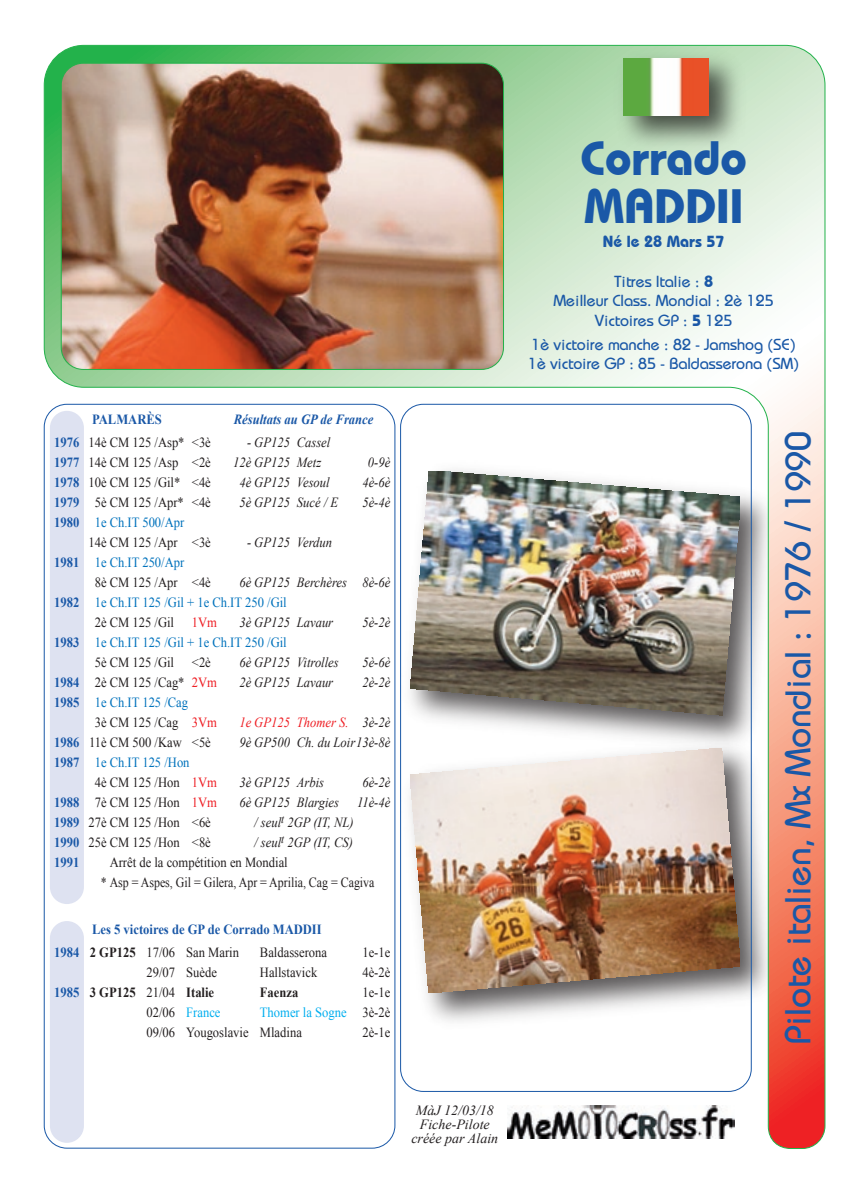
<style>
.page{position:relative;width:842px;height:1191px;background:#fff}
.page>*{position:absolute;margin:0;border:0;box-sizing:border-box;transform-origin:0 0}
.t1{font:700 48px/48px "Bauhaus IT Cby BT";color:#1a58a7}
.t2{font:36px "Bauhaus";color:#1a58a7}
.t3{font:16px/19.2px "Bauhaus";color:#1a58a7;text-align:center}
.t4{font:700 16px "Bauhaus IT Cby BT";color:#1a58a7}
.t5{font:14px/20px "Times New Roman";color:#231f20;scale:.9 1}
.t6{font:italic 14px "Times New Roman";color:#231f20;scale:.9 1}
.t7{font:14px/20px "Times New Roman";color:#0072bc;scale:.9 1}
.t8{font:700 14px/20px "Times New Roman";color:#1a58a7;text-align:justify;scale:.9 1}
.t9{font:14px "Times New Roman";color:#231f20;scale:.85 1}
.t10{font:italic 14px/14px "Times New Roman";color:#231f20;text-align:center}
.t11{font:700 14px "Times New Roman";color:#231f20;scale:.9 1}
.t12{font:italic 700 14px "Times New Roman";color:#1a58a7;scale:.9 1}
.t13{font:italic 14px "Times New Roman";color:#ee1d23;scale:.9 1}
.t14{font:14px "Times New Roman";color:#00aeef;scale:.9 1}
.t15{font:14px "Times New Roman";color:#ee1d23;scale:.9 1}
.s1{color:#ee1d23}
.s2{color:#231f20}
.s3{font-weight:700}
.s4{font-weight:400}
.s5{color:#00aeef}
.s6{font-family:"Bauhaus IT Cby BT";font-weight:700}
</style>
<div class="page">
<img style="left:44px;top:45px;width:781px;height:1103px">
<div style="left:50px;top:921px;width:34px;height:221px;background:#dee2f1"></div>
<img style="left:607px;top:44px;width:146px;height:116px">
<img style="left:623px;top:59px;width:85px;height:56px">
<p class="t8" style="left:54px;top:432px;width:29px">1976<br>1977<br>1978<br>1979<br>1980</p>
<p class="t8" style="left:54px;top:552px;width:29px">1981</p>
<p class="t8" style="left:54px;top:592px;width:29px">1982</p>
<p class="t8" style="left:54px;top:632px;width:29px">1983</p>
<p class="t8" style="left:54px;top:672px;width:29px">1984<br>1985</p>
<p class="t8" style="left:54px;top:732px;width:29px">1986<br>1987</p>
<p class="t8" style="left:54px;top:792px;width:29px">1988<br>1989<br>1990<br>1991</p>
<p class="t8" style="left:92px;top:409px;width:79px">PALMARÈS</p>
<p class="t12" style="left:234px;top:409px;width:157px">Résultats au GP de France</p>
<p class="t5" style="left:89px;top:432px;width:137px">14è CM 125 /Asp* &lt;3è</p>
<p class="t6" style="left:247px;top:433px;width:94px">- GP125 Cassel</p>
<p class="t5" style="left:89px;top:452px;width:137px">14è CM 125 /Asp &lt;2è</p>
<p class="t6" style="left:233px;top:453px;width:99px">12è GP125 Metz</p>
<p class="t6" style="left:368px;top:453px;width:26px">0-9è</p>
<p class="t5" style="left:89px;top:472px;width:137px">10è CM 125 /Gil* &lt;4è</p>
<p class="t6" style="left:240px;top:473px;width:102px">4è GP125 Vesoul</p>
<p class="t6" style="left:362px;top:473px;width:33px">4è-6è</p>
<p class="t5" style="left:95px;top:492px;width:130px">5è CM 125 /Apr* &lt;4è</p>
<p class="t6" style="left:240px;top:493px;width:111px">5è GP125 Sucé / E</p>
<p class="t6" style="left:362px;top:493px;width:33px">5è-4è</p>
<p class="t7" style="left:95px;top:512px;width:101px">1e Ch.IT 500/Apr</p>
<p class="t5" style="left:89px;top:532px;width:137px">14è CM 125 /Apr &lt;3è</p>
<p class="t6" style="left:247px;top:533px;width:96px">- GP125 Verdun</p>
<p class="t7" style="left:95px;top:552px;width:101px">1e Ch.IT 250/Apr</p>
<p class="t5" style="left:95px;top:572px;width:130px">8è CM 125 /Apr &lt;4è</p>
<p class="t6" style="left:240px;top:573px;width:169px">6è GP125 Berchères 8è-6è</p>
<p class="t7" style="left:95px;top:592px;width:215px">1e Ch.IT 125 /Gil + 1e Ch.IT 250 /Gil</p>
<p class="t5" style="left:95px;top:612px;width:89px">2è CM 125 /Gil</p>
<p class="t15" style="left:192px;top:613px;width:29px">1Vm</p>
<p class="t6" style="left:240px;top:613px;width:106px">3è GP125 Lavaur</p>
<p class="t6" style="left:362px;top:613px;width:33px">5è-2è</p>
<p class="t7" style="left:95px;top:632px;width:215px">1e Ch.IT 125 /Gil + 1e Ch.IT 250 /Gil</p>
<p class="t5" style="left:95px;top:652px;width:89px">5è CM 125 /Gil</p>
<p class="t5" style="left:192px;top:652px;width:23px">&lt;2è</p>
<p class="t6" style="left:240px;top:653px;width:112px">6è GP125 Vitrolles</p>
<p class="t6" style="left:362px;top:653px;width:33px">5è-6è</p>
<p class="t5" style="left:95px;top:672px;width:137px">2è CM 125 /Cag* <span class="s1">2Vm</span></p>
<p class="t6" style="left:240px;top:673px;width:106px">2è GP125 Lavaur</p>
<p class="t6" style="left:362px;top:673px;width:33px">2è-2è</p>
<p class="t7" style="left:95px;top:692px;width:137px">1e Ch.IT 125 /Cag<br><span class="s2">3è CM 125 /Cag</span> <span class="s1">3Vm</span></p>
<p class="t13" style="left:240px;top:713px;width:169px">1e GP125 Thomer S. <span class="s2">3è-2è</span></p>
<p class="t5" style="left:89px;top:732px;width:137px">11è CM 500 /Kaw &lt;5è</p>
<p class="t6" style="left:240px;top:733px;width:169px">9è GP500 Ch. du Loir 13è-8è</p>
<p class="t7" style="left:95px;top:752px;width:137px">1e Ch.IT 125 /Hon<br><span class="s2">4è CM 125 /Hon</span> <span class="s1">1Vm</span></p>
<p class="t6" style="left:240px;top:773px;width:95px">3è GP125 Arbis</p>
<p class="t6" style="left:362px;top:773px;width:33px">6è-2è</p>
<p class="t5" style="left:95px;top:792px;width:137px">7è CM 125 /Hon <span class="s1">1Vm</span></p>
<p class="t6" style="left:240px;top:793px;width:112px">6è GP125 Blargies</p>
<p class="t6" style="left:357px;top:793px;width:39px">11è-4è</p>
<p class="t5" style="left:89px;top:812px;width:137px">27è CM 125 /Hon &lt;6è</p>
<p class="t6" style="left:254px;top:813px;width:112px">/ seul<sup>t</sup> 2GP (IT, NL)</p>
<p class="t5" style="left:89px;top:832px;width:137px">25è CM 125 /Hon &lt;8è</p>
<p class="t6" style="left:254px;top:833px;width:111px">/ seul<sup>t</sup> 2GP (IT, CS)</p>
<p class="t5" style="left:110px;top:852px;width:199px">Arrêt de la compétition en Mondial</p>
<p class="t9" style="left:101px;top:873px;width:323px">* Asp = Aspes, Gil = Gilera, Apr = Aprilia, Cag = Cagiva</p>
<p class="t8" style="left:54px;top:942px;width:29px">1984</p>
<p class="t8" style="left:54px;top:982px;width:29px">1985</p>
<p class="t8" style="left:92px;top:919px;width:257px">Les 5 victoires de GP de Corrado MADDII</p>
<p class="t5" style="left:90px;top:942px;width:167px"><span class="s3">2 GP125</span> 17/06 San Marin</p>
<p class="t5" style="left:260px;top:942px;width:76px">Baldasserona</p>
<p class="t5" style="left:362px;top:942px;width:33px">1e-1e</p>
<p class="t5" style="left:147px;top:962px;width:80px">29/07 Suède</p>
<p class="t5" style="left:260px;top:962px;width:65px">Hallstavick</p>
<p class="t5" style="left:362px;top:962px;width:33px">4è-2è</p>
<p class="t11" style="left:90px;top:983px;width:140px">3 GP125 <span class="s4">21/04</span> Italie</p>
<p class="t11" style="left:260px;top:983px;width:44px">Faenza</p>
<p class="t5" style="left:362px;top:982px;width:33px">1e-1e</p>
<p class="t14" style="left:147px;top:1003px;width:84px"><span class="s2">02/06</span> France</p>
<p class="t5" style="left:147px;top:1002px;width:272px;text-indent:113px"><span class="s5">Thomer la Sogne</span> 3è-2è<br>09/06 Yougoslavie Mladina</p>
<p class="t5" style="left:362px;top:1022px;width:33px">2è-1e</p>
<p class="t10" style="left:411px;top:1103px;width:88px">MàJ 12/03/18<br>Fiche-Pilote créée par Alain</p>
<h1 class="t1" style="left:581px;top:134px;width:168px">Corrado<br>MADDII</h1>
<p class="t4" style="left:603px;top:231px;width:123px">Né le 28 Mars 57</p>
<p class="t3" style="left:554px;top:272px;width:221px">Titres Italie : <span class="s6">8<br></span>Meilleur Class. Mondial : 2è 125<br>Victoires GP : <span class="s6">5</span> 125</p>
<p class="t3" style="left:528px;top:334px;width:273px;text-align:left">1è victoire manche : 82 - Jamshog (SE)<br>1è victoire GP : 85 - Baldasserona (SM)</p>
<h2 class="t2" style="left:776px;top:1044px;width:615px;rotate:-90deg">Pilote italien, Mx Mondial : 1976 / 1990</h2>
</div>
